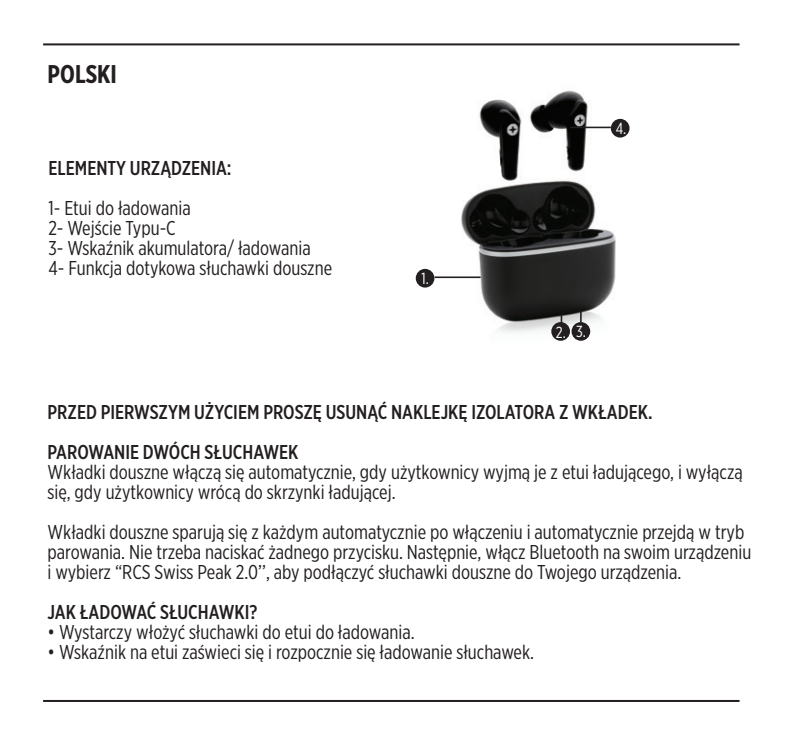
<style>
.page{position:relative;width:794px;height:738px;background:#fff}
.page>*{position:absolute;margin:0;border:0;box-sizing:border-box;transform-origin:0 0}
.Language{font:700 25.6px "Gotham X Narrow";color:#231f20}
.t1{font:20px/20px "Gotham X Narrow";color:#231f20}
.t2{font:500 20px "Gotham X Narrow";color:#231f20}
.t3{font:16px "Gotham X Narrow";color:#fff}
</style>
<div class="page">
<hr style="left:43px;top:43px;width:696px;height:2px;background:#231f20">
<hr style="left:43px;top:699px;width:696px;height:2px;background:#231f20">
<img style="left:415px;top:90px;width:215px;height:251px">
<hr style="left:435px;top:276px;width:45px;height:2px;background:#231f20">
<hr style="left:570px;top:126px;width:41px;height:2px;background:#231f20">
<svg style="left:560px;top:314px;width:2px;height:8px"></svg>
<svg style="left:580px;top:310px;width:1px;height:12px"></svg>
<div style="left:571px;top:322px;width:19px;height:18px;background:#231f20;border-radius:50%"></div>
<div style="left:551px;top:322px;width:19px;height:18px;background:#231f20;border-radius:50%"></div>
<div style="left:611px;top:119px;width:18px;height:18px;background:#231f20;border-radius:50%"></div>
<div style="left:416px;top:269px;width:18px;height:18px;background:#231f20;border-radius:50%"></div>
<p class="Language" style="left:48px;top:58px;width:71px">POLSKI</p>
<p class="t2" style="left:48px;top:156px;width:185px">ELEMENTY URZĄDZENIA:</p>
<p class="t1" style="left:48px;top:198px;width:144px">1- Etui do ładowania</p>
<p class="t1" style="left:48px;top:218px;width:129px">2- Wejście Typu-C</p>
<p class="t1" style="left:48px;top:238px;width:264px">3- Wskaźnik akumulatora/ ładowania</p>
<p class="t1" style="left:48px;top:258px;width:285px">4- Funkcja dotykowa słuchawki douszne</p>
<p class="t3" style="left:421px;top:268px;width:9px">1.</p>
<p class="t3" style="left:616px;top:118px;width:12px">4.</p>
<p class="t3" style="left:556px;top:322px;width:12px">2.</p>
<p class="t3" style="left:576px;top:321px;width:11px">3.</p>
<p class="t2" style="left:48px;top:399px;width:606px">PRZED PIERWSZYM UŻYCIEM PROSZĘ USUNĄĆ NAKLEJKĘ IZOLATORA Z WKŁADEK.</p>
<p class="t2" style="left:48px;top:439px;width:252px">PAROWANIE DWÓCH SŁUCHAWEK</p>
<p class="t1" style="left:48px;top:461px;width:696px">Wkładki douszne włączą się automatycznie, gdy użytkownicy wyjmą je z etui ładującego, i wyłączą się, gdy użytkownicy wrócą do skrzynki ładującej.</p>
<p class="t1" style="left:48px;top:521px;width:705px">Wkładki douszne sparują się z każdym automatycznie po włączeniu i automatycznie przejdą w tryb parowania. Nie trzeba naciskać żadnego przycisku. Następnie, włącz Bluetooth na swoim urządzeniu i wybierz “RCS Swiss Peak 2.0’’, aby podłączyć słuchawki douszne do Twojego urządzenia.</p>
<p class="t2" style="left:48px;top:599px;width:211px">JAK ŁADOWAĆ SŁUCHAWKI?</p>
<p class="t1" style="left:48px;top:621px;width:368px">• Wystarczy włożyć słuchawki do etui do ładowania.</p>
<p class="t1" style="left:48px;top:641px;width:488px">• Wskaźnik na etui zaświeci się i rozpocznie się ładowanie słuchawek.</p>
</div>
